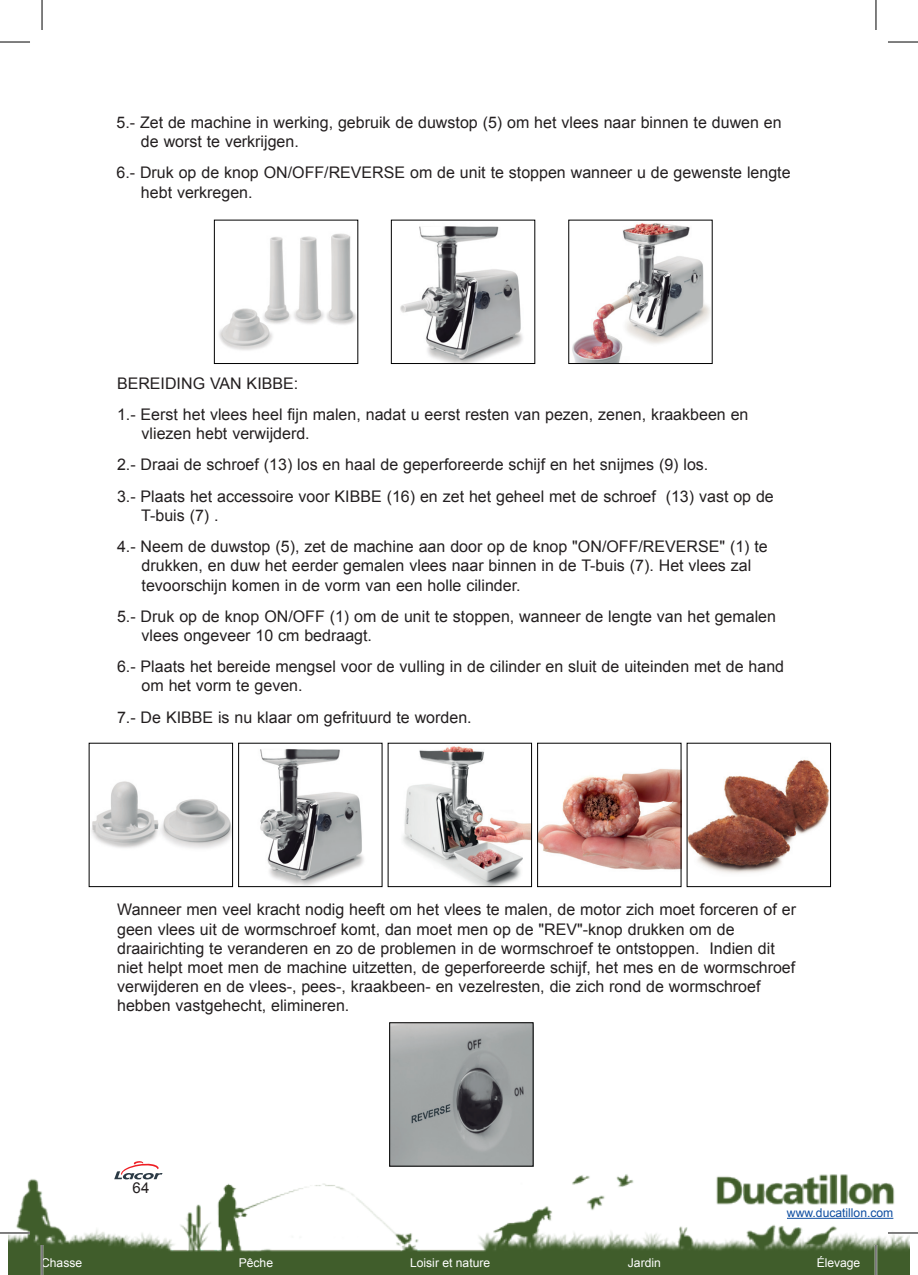
<style>
.page{position:relative;width:918px;height:1275px;background:#fff}
.page>*{position:absolute;margin:0;border:0;box-sizing:border-box;transform-origin:0 0}
.t1{font:16px/19.2px "Arial";color:#231f20}
.t2{font:15px "Arial";color:#231f20}
.t3{font:12.2px "Arial";color:#fff}
.t4{font:12.2px "Arial";color:#0d4da1}
</style>
<div class="page">
<img style="left:8px;top:1159px;width:901px;height:116px">
<hr style="left:786px;top:1217px;width:107px;height:1px;background:#0d4da1">
<svg style="left:114px;top:1161px;width:48px;height:18px"></svg>
<img style="left:219px;top:233px;width:137px;height:117px">
<div style="left:214px;top:220px;width:144px;height:144px;border:1px solid #000"></div>
<img style="left:400px;top:226px;width:123px;height:136px">
<div style="left:391px;top:220px;width:144px;height:144px;border:1px solid #000"></div>
<img style="left:572px;top:223px;width:138px;height:139px">
<img style="left:91px;top:781px;width:140px;height:68px">
<img style="left:260px;top:749px;width:104px;height:135px">
<img style="left:403px;top:746px;width:126px;height:138px">
<img style="left:539px;top:769px;width:140px;height:101px">
<img style="left:688px;top:759px;width:140px;height:115px">
<img style="left:391px;top:1024px;width:140px;height:140px">
<div style="left:389px;top:1022px;width:144px;height:144px;border:1px solid #000"></div>
<hr style="left:0;top:1231px;width:30px;height:3px;background:#fff">
<hr style="left:887px;top:1231px;width:30px;height:3px;background:#fff">
<hr style="left:41px;top:1245px;width:2px;height:30px;background:#fff">
<hr style="left:874px;top:1245px;width:3px;height:30px;background:#fff">
<hr style="left:0;top:42px;width:30px;height:1px;background:#000">
<hr style="left:887px;top:42px;width:30px;height:1px;background:#000">
<hr style="left:0;top:1232px;width:30px;height:1px;background:#000">
<hr style="left:887px;top:1232px;width:30px;height:1px;background:#000">
<hr style="left:42px;top:0;width:1px;height:30px;background:#000">
<hr style="left:42px;top:1245px;width:1px;height:30px;background:#000">
<hr style="left:875px;top:0;width:1px;height:30px;background:#000">
<hr style="left:875px;top:1245px;width:1px;height:30px;background:#000">
<p class="t1" style="left:141px;top:113px;width:642px;text-indent:-24px">5.- Zet de machine in werking, gebruik de duwstop (5) om het vlees naar binnen te duwen en de worst te verkrijgen.</p>
<p class="t1" style="left:141px;top:163px;width:651px;text-indent:-24px">6.- Druk op de knop ON/OFF/REVERSE om de unit te stoppen wanneer u de gewenste lengte hebt verkregen.</p>
<p class="t1" style="left:117px;top:368px;width:633px;line-height:31.2px">BEREIDING VAN KIBBE:<br>1.- Eerst het vlees heel fijn malen, nadat u eerst resten van pezen, zenen, kraakbeen en</p>
<p class="t1" style="left:117px;top:418px;width:658px;line-height:31.2px;text-indent:24px">vliezen hebt verwijderd.<br>2.- Draai de schroef (13) los en haal de geperforeerde schijf en het snijmes (9) los.<br>3.- Plaats het accessoire voor KIBBE (16) en zet het geheel met de schroef (13) vast op de</p>
<p class="t1" style="left:117px;top:500px;width:652px;line-height:31.2px;text-indent:24px">T-buis (7) .<br>4.- Neem de duwstop (5), zet de machine aan door op de knop "ON/OFF/REVERSE" (1) te</p>
<p class="t1" style="left:141px;top:556px;width:611px">drukken, en duw het eerder gemalen vlees naar binnen in de T-buis (7). Het vlees zal tevoorschijn komen in de vorm van een holle cilinder.</p>
<p class="t1" style="left:141px;top:606px;width:636px;text-indent:-24px">5.- Druk op de knop ON/OFF (1) om de unit te stoppen, wanneer de lengte van het gemalen vlees ongeveer 10 cm bedraagt.</p>
<p class="t1" style="left:141px;top:657px;width:644px;text-indent:-24px">6.- Plaats het bereide mengsel voor de vulling in de cilinder en sluit de uiteinden met de hand om het vorm te geven.</p>
<p class="t1" style="left:117px;top:707px;width:356px">7.- De KIBBE is nu klaar om gefrituurd te worden.</p>
<p class="t1" style="left:117px;top:900px;width:680px">Wanneer men veel kracht nodig heeft om het vlees te malen, de motor zich moet forceren of er geen vlees uit de wormschroef komt, dan moet men op de "REV"-knop drukken om de draairichting te veranderen en zo de problemen in de wormschroef te ontstoppen. Indien dit niet helpt moet men de machine uitzetten, de geperforeerde schijf, het mes en de wormschroef verwijderen en de vlees-, pees-, kraakbeen- en vezelresten, die zich rond de wormschroef hebben vastgehecht, elimineren.</p>
<p class="t2" style="left:132px;top:1177px;width:18px">64</p>
<p class="t4" style="left:786px;top:1205px;width:108px">www.ducatillon.com</p>
<p class="t3" style="left:41px;top:1255px;width:43px">Chasse</p>
<p class="t3" style="left:239px;top:1255px;width:36px">Pêche</p>
<p class="t3" style="left:410px;top:1255px;width:82px">Loisir et nature</p>
<p class="t3" style="left:627px;top:1255px;width:34px">Jardin</p>
<p class="t3" style="left:816px;top:1255px;width:45px">Élevage</p>
</div>
